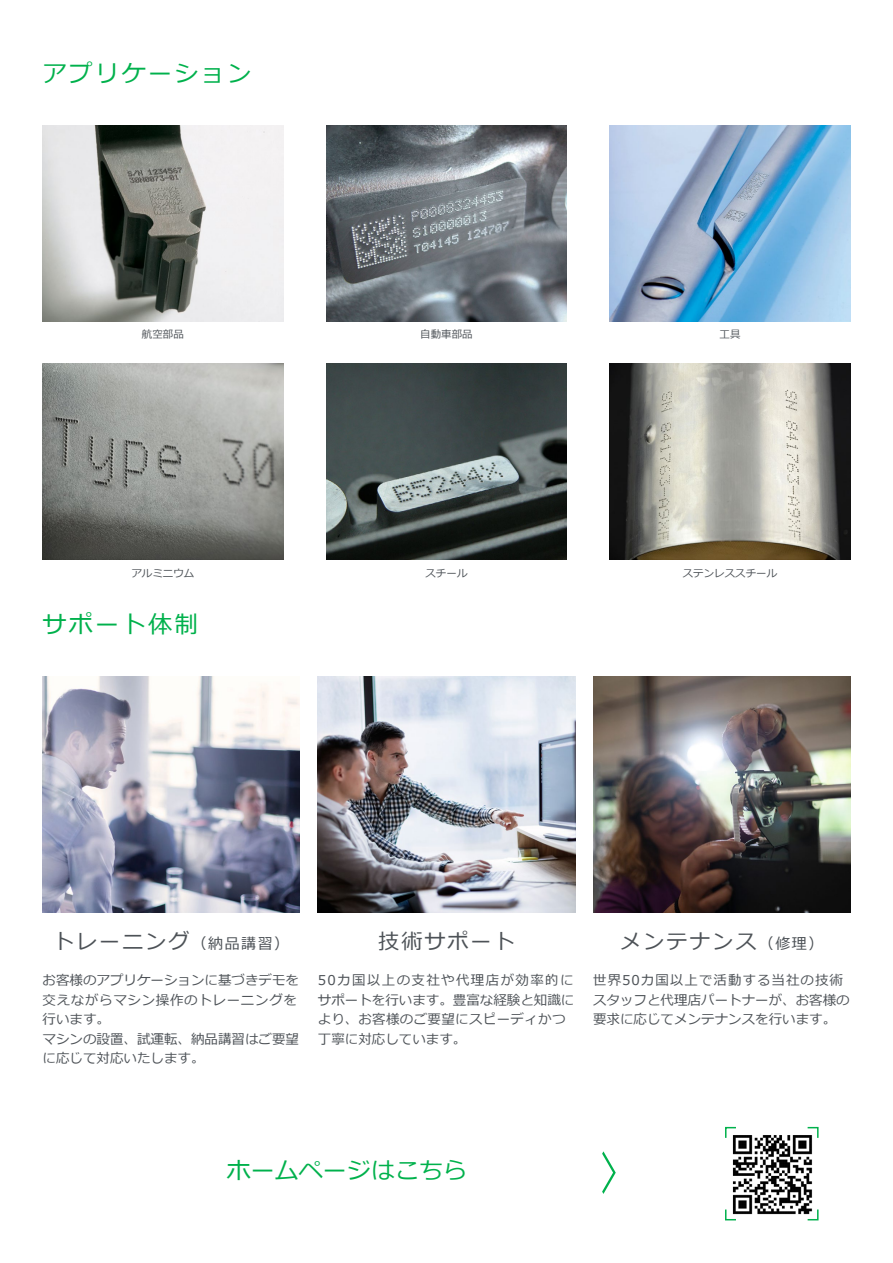
<style>
.page{position:relative;width:893px;height:1263px;background:#fff}
.page>*{position:absolute;margin:0;border:0;box-sizing:border-box;transform-origin:0 0}
.t1{font:24px "Meiryo";letter-spacing:.1em;color:#00b14c}
.t2{font:24px "Meiryo";color:#00b14c}
.t3{font:21px "Meiryo";letter-spacing:.1em;color:#4d5257}
.t4{font:13.5px/19.5px "Meiryo";color:#4d5257}
.t5{font:13.5px/19.5px "Meiryo";letter-spacing:.025em;color:#4d5257}
.t6{font:10.5px "Meiryo";color:#4d5257}
.s1{font-size:15px}
</style>
<div class="page">
<img style="left:43px;top:126px;width:240px;height:195px">
<img style="left:609px;top:126px;width:241px;height:195px">
<img style="left:326px;top:126px;width:241px;height:195px">
<img style="left:326px;top:364px;width:241px;height:195px">
<img style="left:43px;top:364px;width:240px;height:195px">
<img style="left:609px;top:364px;width:241px;height:195px">
<svg style="left:602px;top:1151px;width:14px;height:43px"></svg>
<svg style="left:725px;top:1126px;width:11px;height:12px"></svg>
<svg style="left:725px;top:1209px;width:11px;height:12px"></svg>
<svg style="left:807px;top:1126px;width:12px;height:12px"></svg>
<svg style="left:807px;top:1209px;width:12px;height:12px"></svg>
<img style="left:43px;top:676px;width:257px;height:236px">
<img style="left:318px;top:676px;width:257px;height:236px">
<img style="left:593px;top:676px;width:257px;height:236px">
<img style="left:730px;top:1131px;width:85px;height:85px">
<h1 class="t1" style="left:43px;top:57px;width:210px">アプリケーション</h1>
<p class="t6" style="left:142px;top:327px;width:43px">航空部品</p>
<p class="t6" style="left:420px;top:327px;width:54px">自動車部品</p>
<p class="t6" style="left:719px;top:327px;width:22px">工具</p>
<p class="t6" style="left:131px;top:566px;width:65px">アルミニウム</p>
<p class="t6" style="left:683px;top:566px;width:96px">ステンレススチール</p>
<h1 class="t1" style="left:43px;top:607px;width:157px">サポート体制</h1>
<p class="t6" style="left:425px;top:566px;width:43px">スチール</p>
<h2 class="t3" style="left:53px;top:927px;width:238px">トレーニング<span class="s1">（納品講習）</span></h2>
<h2 class="t3" style="left:378px;top:927px;width:138px">技術サポート</h2>
<h2 class="t3" style="left:620px;top:927px;width:205px">メンテナンス<span class="s1">（修理）</span></h2>
<p class="t5" style="left:318px;top:971px;width:258px">50カ国以上の支社や代理店が効率的にサポートを行います。豊富な経験と知識により、お客様のご要望にスピーディかつ丁寧に対応しています。</p>
<p class="t4" style="left:43px;top:971px;width:258px">お客様のアプリケーションに基づきデモを交えながらマシン操作のトレーニングを行います。<br>マシンの設置、試運転、納品講習はご要望に応じて対応いたします。</p>
<p class="t4" style="left:593px;top:971px;width:258px">世界50カ国以上で活動する当社の技術スタッフと代理店パートナーが、お客様の要求に応じてメンテナンスを行います。</p>
<h1 class="t2" style="left:227px;top:1154px;width:241px">ホームページはこちら</h1>
</div>
